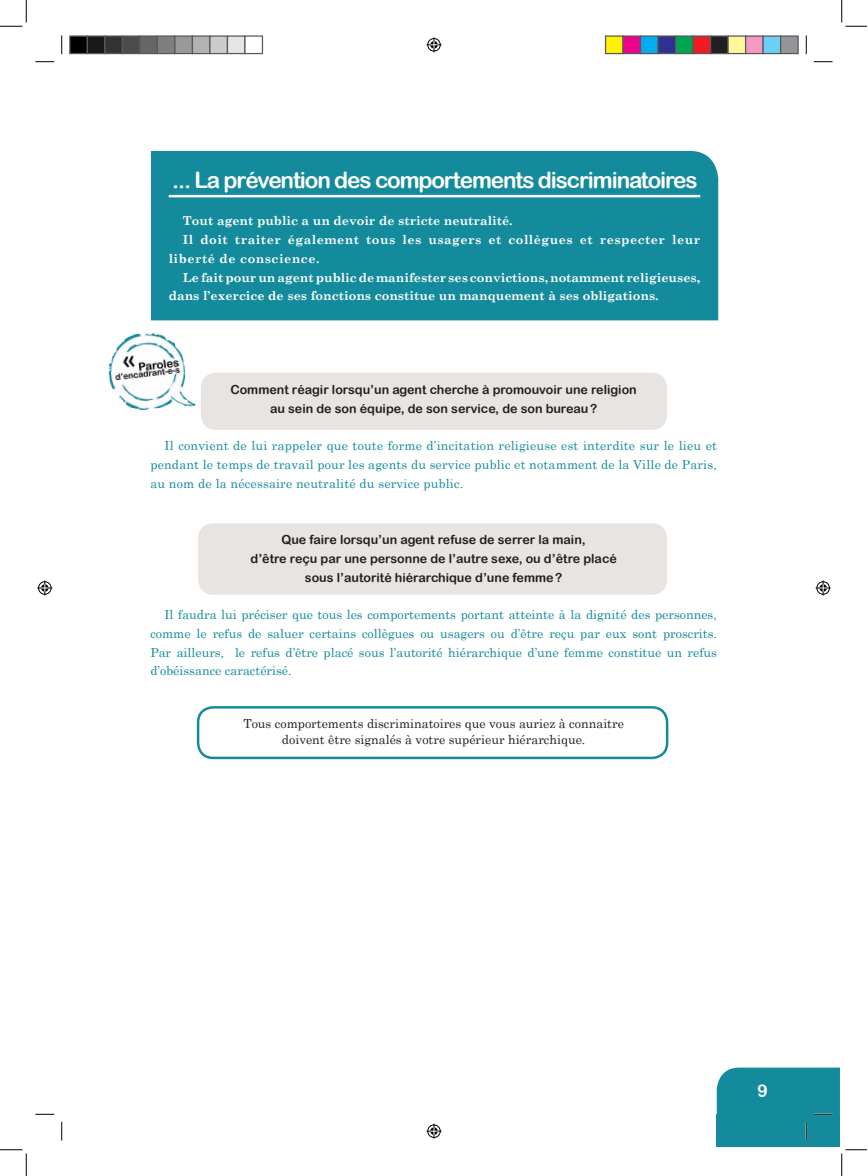
<style>
.page{position:relative;width:868px;height:1176px;background:#fff}
.page>*{position:absolute;margin:0;border:0;box-sizing:border-box;transform-origin:0 0}
.t1{font:22.5px "Arial Rounded MT Bold";letter-spacing:-.05em;color:#fff}
.t2{font:17.5px "Arial Rounded MT Bold";color:#fff}
.t3{font:12.5px/18.8px "Century Schoolbook";letter-spacing:.005em;color:#138b9c;text-align:justify}
.t4{font:12.5px/18.8px "Arial Rounded MT Bold";color:#231f20;text-align:center}
.t5{font:700 12.5px "Century Schoolbook";color:#fff}
.t6{font:12.5px/16.5px "Century Schoolbook";color:#231f20;text-align:center}
.t7{font:700 12.5px "Century Schoolbook";letter-spacing:.04em;color:#fff}
</style>
<div class="page">
<div style="left:716px;top:1114px;width:123px;height:33px;background:#138b9c"></div>
<div style="left:198px;top:523px;width:469px;height:72px;background:#e8e4e2;border-radius:15px"></div>
<div style="left:201px;top:373px;width:466px;height:57px;background:#e8e4e2;border-radius:15px"></div>
<div style="left:151px;top:151px;width:567px;height:169px;background:#138b9c"></div>
<hr style="left:169px;top:195px;width:531px;height:2px;background:#fff">
<img style="left:108px;top:333px;width:88px;height:78px">
<div style="left:197px;top:706px;width:471px;height:53px;border:2px solid #138b9c;border-radius:15px"></div>
<svg style="left:35px;top:61px;width:19px;height:1px"></svg>
<svg style="left:813px;top:61px;width:19px;height:1px"></svg>
<svg style="left:35px;top:1113px;width:19px;height:2px"></svg>
<div style="left:716px;top:1067px;width:123px;height:48px;background:#138b9c"></div>
<svg style="left:61px;top:35px;width:1px;height:19px"></svg>
<svg style="left:61px;top:1122px;width:1px;height:18px"></svg>
<svg style="left:805px;top:35px;width:2px;height:19px"></svg>
<svg style="left:805px;top:1122px;width:2px;height:18px"></svg>
<svg style="left:0;top:1px;width:27px;height:26px"></svg>
<svg style="left:0;top:1149px;width:27px;height:27px"></svg>
<svg style="left:841px;top:1px;width:25px;height:26px"></svg>
<svg style="left:841px;top:1149px;width:25px;height:27px"></svg>
<svg style="left:426px;top:37px;width:15px;height:15px"></svg>
<svg style="left:426px;top:1123px;width:15px;height:15px"></svg>
<svg style="left:37px;top:580px;width:15px;height:15px"></svg>
<svg style="left:815px;top:580px;width:15px;height:15px"></svg>
<div style="left:70px;top:36px;width:17px;height:18px;background:#000"></div>
<div style="left:69px;top:35px;width:19px;height:19px;border:1px solid #595959"></div>
<div style="left:87px;top:36px;width:18px;height:18px;background:#191919"></div>
<div style="left:87px;top:35px;width:18px;height:19px;border:1px solid #595959"></div>
<div style="left:105px;top:36px;width:17px;height:18px;background:#333"></div>
<div style="left:104px;top:35px;width:19px;height:19px;border:1px solid #595959"></div>
<div style="left:122px;top:36px;width:18px;height:18px;background:#4c4c4c"></div>
<div style="left:122px;top:35px;width:18px;height:19px;border:1px solid #595959"></div>
<div style="left:140px;top:36px;width:17px;height:18px;background:#666"></div>
<div style="left:139px;top:35px;width:19px;height:19px;border:1px solid #595959"></div>
<div style="left:157px;top:36px;width:18px;height:18px;background:#7f7f7f"></div>
<div style="left:157px;top:35px;width:18px;height:19px;border:1px solid #595959"></div>
<div style="left:175px;top:36px;width:17px;height:18px;background:#999"></div>
<div style="left:174px;top:35px;width:19px;height:19px;border:1px solid #595959"></div>
<div style="left:192px;top:36px;width:18px;height:18px;background:#b2b2b2"></div>
<div style="left:192px;top:35px;width:18px;height:19px;border:1px solid #595959"></div>
<div style="left:210px;top:36px;width:17px;height:18px;background:#ccc"></div>
<div style="left:209px;top:35px;width:19px;height:19px;border:1px solid #595959"></div>
<div style="left:227px;top:36px;width:18px;height:18px;background:#e5e5e5"></div>
<div style="left:227px;top:35px;width:18px;height:19px;border:1px solid #595959"></div>
<div style="left:244px;top:35px;width:19px;height:19px;border:1px solid #595959"></div>
<div style="left:605px;top:36px;width:18px;height:18px;background:#fff101"></div>
<div style="left:605px;top:35px;width:18px;height:19px;border:1px solid #595959"></div>
<div style="left:623px;top:36px;width:17px;height:18px;background:#ed028c"></div>
<div style="left:622px;top:35px;width:19px;height:19px;border:1px solid #595959"></div>
<div style="left:640px;top:36px;width:18px;height:18px;background:#00aeef"></div>
<div style="left:640px;top:35px;width:18px;height:19px;border:1px solid #595959"></div>
<div style="left:658px;top:36px;width:17px;height:18px;background:#2e3092"></div>
<div style="left:657px;top:35px;width:19px;height:19px;border:1px solid #595959"></div>
<div style="left:675px;top:36px;width:18px;height:18px;background:#00a54f"></div>
<div style="left:675px;top:35px;width:18px;height:19px;border:1px solid #595959"></div>
<div style="left:693px;top:36px;width:17px;height:18px;background:#ee1d23"></div>
<div style="left:692px;top:35px;width:19px;height:19px;border:1px solid #595959"></div>
<div style="left:710px;top:36px;width:18px;height:18px;background:#231f20"></div>
<div style="left:710px;top:35px;width:18px;height:19px;border:1px solid #595959"></div>
<div style="left:728px;top:36px;width:17px;height:18px;background:#fff79a"></div>
<div style="left:727px;top:35px;width:19px;height:19px;border:1px solid #595959"></div>
<div style="left:745px;top:36px;width:18px;height:18px;background:#f499c2"></div>
<div style="left:745px;top:35px;width:18px;height:19px;border:1px solid #595959"></div>
<div style="left:763px;top:36px;width:17px;height:18px;background:#6bcff6"></div>
<div style="left:762px;top:35px;width:19px;height:19px;border:1px solid #595959"></div>
<div style="left:780px;top:36px;width:18px;height:18px;background:#939598"></div>
<div style="left:780px;top:35px;width:18px;height:19px;border:1px solid #595959"></div>
<h1 class="t1" style="left:172px;top:166px;width:527px">... La prévention des comportements discriminatoires</h1>
<p class="t5" style="left:183px;top:213px;width:331px">Tout agent public a un devoir de stricte neutralité.</p>
<p class="t7" style="left:183px;top:232px;width:519px">Il doit traiter également tous les usagers et collègues et respecter leur</p>
<p class="t7" style="left:169px;top:250px;width:152px">liberté de conscience.</p>
<p class="t5" style="left:183px;top:269px;width:519px">Le fait pour un agent public de manifester ses convictions, notamment religieuses,</p>
<p class="t5" style="left:169px;top:288px;width:491px">dans l’exercice de ses fonctions constitue un manquement à ses obligations.</p>
<p class="t4" style="left:230px;top:380px;width:408px">Comment réagir lorsqu’un agent cherche à promouvoir une religion au sein de son équipe, de son service, de son bureau?</p>
<p class="t3" style="left:150px;top:436px;width:568px;text-indent:14px">Il convient de lui rappeler que toute forme d’incitation religieuse est interdite sur le lieu et pendant le temps de travail pour les agents du service public et notamment de la Ville de Paris, au nom de la nécessaire neutralité du service public.</p>
<p class="t4" style="left:250px;top:530px;width:368px">Que faire lorsqu’un agent refuse de serrer la main,<br>d’être reçu par une personne de l’autre sexe, ou d’être placé sous l’autorité hiérarchique d’une femme?</p>
<p class="t3" style="left:150px;top:605px;width:568px;text-indent:14px">Il faudra lui préciser que tous les comportements portant atteinte à la dignité des personnes, comme le refus de saluer certains collègues ou usagers ou d’être reçu par eux sont proscrits.<br>Par ailleurs, le refus d’être placé sous l’autorité hiérarchique d’une femme constitue un refus d’obéissance caractérisé.</p>
<p class="t6" style="left:243px;top:715px;width:382px">Tous comportements discriminatoires que vous auriez à connaitre doivent être signalés à votre supérieur hiérarchique.</p>
<h2 class="t2" style="left:757px;top:1081px;width:12px">9</h2>
</div>
